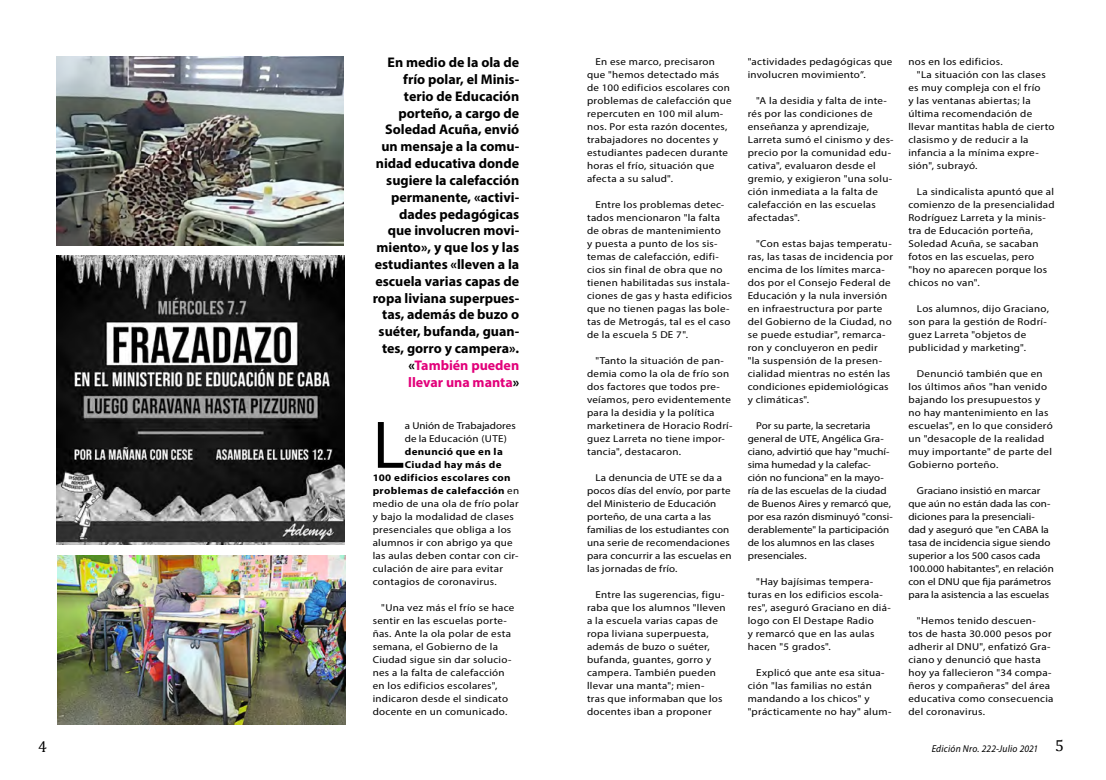
<style>
.page{position:relative;width:1106px;height:780px;background:#fff}
.page>*{position:absolute;margin:0;border:0;box-sizing:border-box;transform-origin:0 0}
.t1{font:67.9px "Myriad Pro";color:#000}
.t2{font:16px "Cambria";color:#000}
.t3{font:700 14px/16.8px "Myriad Pro";color:#000;text-align:right}
.t4{font:10px/13px "Myriad Pro";letter-spacing:.025em;color:#000;scale:1.1 1}
.t5{font:10px/13px "Myriad Pro";color:#000;scale:1.1 1}
.t6{font:700 10px "Myriad Pro";letter-spacing:.03em;color:#000;scale:1.1 1}
.t7{font:italic 10px "Myriad Pro";letter-spacing:.025em;color:#000;scale:.95 1}
.s1{color:#e2007a}
.s2{font-weight:400}
.s3{font-family:"Cambria";font-style:normal;font-size:16px}
</style>
<div class="page">
<img style="left:57px;top:555px;width:288px;height:169px">
<img style="left:56px;top:256px;width:288px;height:288px">
<img style="left:56px;top:57px;width:287px;height:188px">
<p class="t3" style="left:373px;top:54px;width:148px">En medio de la ola de frío polar, el Minis&shy;terio de Educación porteño, a cargo de<br>Soledad Acuña, envió un mensaje a la comu&shy;nidad educativa donde sugiere la calefacción permanente, «activi&shy;dades pedagógicas que involucren movi&shy;miento», y que los y las estudiantes «lleven a la escuela varias capas de ropa liviana superpues&shy;tas, además de buzo o suéter, bufanda, guan&shy;tes, gorro y campera». «<span class="s1">También pueden llevar una manta</span>»</p>
<h1 class="t1" style="left:373px;top:403px;width:34px">L</h1>
<p class="t5" style="left:405px;top:419px;width:102px">a Unión de Trabajadores de la Educación (UTE)</p>
<p class="t6" style="left:405px;top:445px;width:91px">denunció que en la</p>
<p class="t6" style="left:405px;top:458px;width:89px">Ciudad hay más de</p>
<p class="t6" style="left:373px;top:471px;width:127px">100 edificios escolares con</p>
<p class="t6" style="left:373px;top:484px;width:135px">problemas de calefacción <span class="s2">en</span></p>
<p class="t4" style="left:373px;top:497px;width:134px">medio de una ola de frío polar</p>
<p class="t4" style="left:373px;top:510px;width:130px">y bajo la modalidad de clases</p>
<p class="t4" style="left:373px;top:523px;width:127px">presenciales que obliga a los</p>
<p class="t4" style="left:373px;top:536px;width:129px">alumnos ir con abrigo ya que</p>
<p class="t4" style="left:373px;top:549px;width:134px">las aulas deben contar con cir-</p>
<p class="t4" style="left:373px;top:562px;width:120px">culación de aire para evitar</p>
<p class="t4" style="left:373px;top:575px;width:114px">contagios de coronavirus.</p>
<p class="t4" style="left:373px;top:601px;width:130px;text-indent:9px">"Una vez más el frío se hace sentir en las escuelas porte&shy;ñas. Ante la ola polar de esta semana, el Gobierno de la<br>Ciudad sigue sin dar solucio&shy;nes a la falta de calefacción en los edificios escolares", indicaron desde el sindicato docente en un comunicado.</p>
<p class="t4" style="left:587px;top:55px;width:133px;text-indent:9px">En ese marco, precisaron que "hemos detectado más de 100 edificios escolares con problemas de calefacción que repercuten en 100 mil alum&shy;nos. Por esta razón docentes, trabajadores no docentes y estudiantes padecen durante horas el frío, situación que afecta a su salud".</p>
<p class="t4" style="left:587px;top:198px;width:133px;text-indent:9px">Entre los problemas detec&shy;tados mencionaron "la falta de obras de mantenimiento<br>y puesta a punto de los sis&shy;temas de calefacción, edifi&shy;cios sin final de obra que no tienen habilitadas sus instala&shy;ciones de gas y hasta edificios que no tienen pagas las bole&shy;tas de Metrogás, tal es el caso de la escuela 5 DE 7".</p>
<p class="t4" style="left:587px;top:354px;width:134px;text-indent:9px">"Tanto la situación de pan&shy;demia como la ola de frío son dos factores que todos pre&shy;veíamos, pero evidentemente para la desidia y la política marketinera de Horacio Rodrí&shy;guez Larreta no tiene impor&shy;tancia", destacaron.</p>
<p class="t4" style="left:587px;top:471px;width:133px;text-indent:9px">La denuncia de UTE se da a pocos días del envío, por parte del Ministerio de Educación porteño, de una carta a las familias de los estudiantes con una serie de recomendaciones para concurrir a las escuelas en las jornadas de frío.</p>
<p class="t4" style="left:587px;top:588px;width:128px;text-indent:9px">Entre las sugerencias, figu&shy;raba que los alumnos "lleven a la escuela varias capas de ropa liviana superpuesta, además de buzo o suéter, bufanda, guantes, gorro y campera. También pueden llevar una manta"; mien-<br>tras que informaban que los docentes iban a proponer</p>
<p class="t4" style="left:747px;top:55px;width:133px">"actividades pedagógicas que involucren movimiento”.</p>
<p class="t4" style="left:747px;top:94px;width:134px;text-indent:9px">"A la desidia y falta de inte&shy;rés por las condiciones de enseñanza y aprendizaje,<br>Larreta sumó el cinismo y des&shy;precio por la comunidad edu&shy;cativa", evaluaron desde el gremio, y exigieron "una solu&shy;ción inmediata a la falta de calefacción en las escuelas afectadas".</p>
<p class="t4" style="left:747px;top:237px;width:134px;text-indent:9px">"Con estas bajas temperatu&shy;ras, las tasas de incidencia por encima de los límites marca&shy;dos por el Consejo Federal de<br>Educación y la nula inversión en infraestructura por parte del Gobierno de la Ciudad, no se puede estudiar", remarca&shy;ron y concluyeron en pedir<br>"la suspensión de la presen&shy;cialidad mientras no estén las condiciones epidemiológicas y climáticas".</p>
<p class="t5" style="left:747px;top:419px;width:133px;text-indent:9px">Por su parte, la secretaria general de UTE, Angélica Gra&shy;ciano, advirtió que hay "muchí&shy;sima humedad y la calefac&shy;ción no funciona" en la mayo&shy;ría de las escuelas de la ciudad de Buenos Aires y remarcó que, por esa razón disminuyó "consi&shy;derablemente" la participación de los alumnos en las clases presenciales.</p>
<p class="t4" style="left:747px;top:575px;width:132px;text-indent:9px">"Hay bajísimas tempera&shy;turas en los edificios escola&shy;res", aseguró Graciano en diá&shy;logo con El Destape Radio<br>y remarcó que en las aulas hacen "5 grados".</p>
<p class="t4" style="left:747px;top:666px;width:132px;text-indent:9px">Explicó que ante esa situa&shy;ción "las familias no están mandando a los chicos" y "prácticamente no hay" alum-</p>
<p class="t4" style="left:908px;top:55px;width:87px">nos en los edificios.</p>
<p class="t4" style="left:917px;top:68px;width:119px">"La situación con las clases</p>
<p class="t4" style="left:908px;top:81px;width:122px">es muy compleja con el frío</p>
<p class="t4" style="left:908px;top:94px;width:113px">y las ventanas abiertas; la</p>
<p class="t4" style="left:908px;top:107px;width:114px">última recomendación de</p>
<p class="t4" style="left:908px;top:120px;width:134px">llevar mantitas habla de cierto</p>
<p class="t4" style="left:908px;top:133px;width:111px">clasismo y de reducir a la</p>
<p class="t4" style="left:908px;top:146px;width:120px">infancia a la mínima expre-</p>
<p class="t4" style="left:908px;top:159px;width:64px">sión", subrayó.</p>
<p class="t4" style="left:908px;top:185px;width:134px;text-indent:9px">La sindicalista apuntó que al comienzo de la presencialidad<br>Rodríguez Larreta y la minis&shy;tra de Educación porteña,<br>Soledad Acuña, se sacaban fotos en las escuelas, pero "hoy no aparecen porque los chicos no van".</p>
<p class="t4" style="left:908px;top:302px;width:129px;text-indent:9px">Los alumnos, dijo Graciano, son para la gestión de Rodrí&shy;guez Larreta "objetos de publicidad y marketing".</p>
<p class="t4" style="left:908px;top:367px;width:133px;text-indent:9px">Denunció también que en los últimos años "han venido bajando los presupuestos y no hay mantenimiento en las escuelas", en lo que consideró un "desacople de la realidad muy importante" de parte del<br>Gobierno porteño.</p>
<p class="t5" style="left:908px;top:484px;width:134px;text-indent:9px">Graciano insistió en marcar que aún no están dada las con&shy;diciones para la presenciali&shy;dad y aseguró que "en CABA la tasa de incidencia sigue siendo superior a los 500 casos cada<br>100.000 habitantes", en relación con el DNU que fija parámetros para la asistencia a las escuelas</p>
<p class="t4" style="left:908px;top:614px;width:133px;text-indent:9px">"Hemos tenido descuen-<br>tos de hasta 30.000 pesos por adherir al DNU", enfatizó Gra&shy;ciano y denunció que hasta hoy ya fallecieron "34 compa&shy;ñeros y compañeras" del área educativa como consecuencia del coronavirus.</p>
<h2 class="t2" style="left:38px;top:737px;width:10px">4</h2>
<p class="t7" style="left:931px;top:742px;width:141px">Edición Nro. 222-Julio 2021 <span class="s3">5</span></p>
</div>
